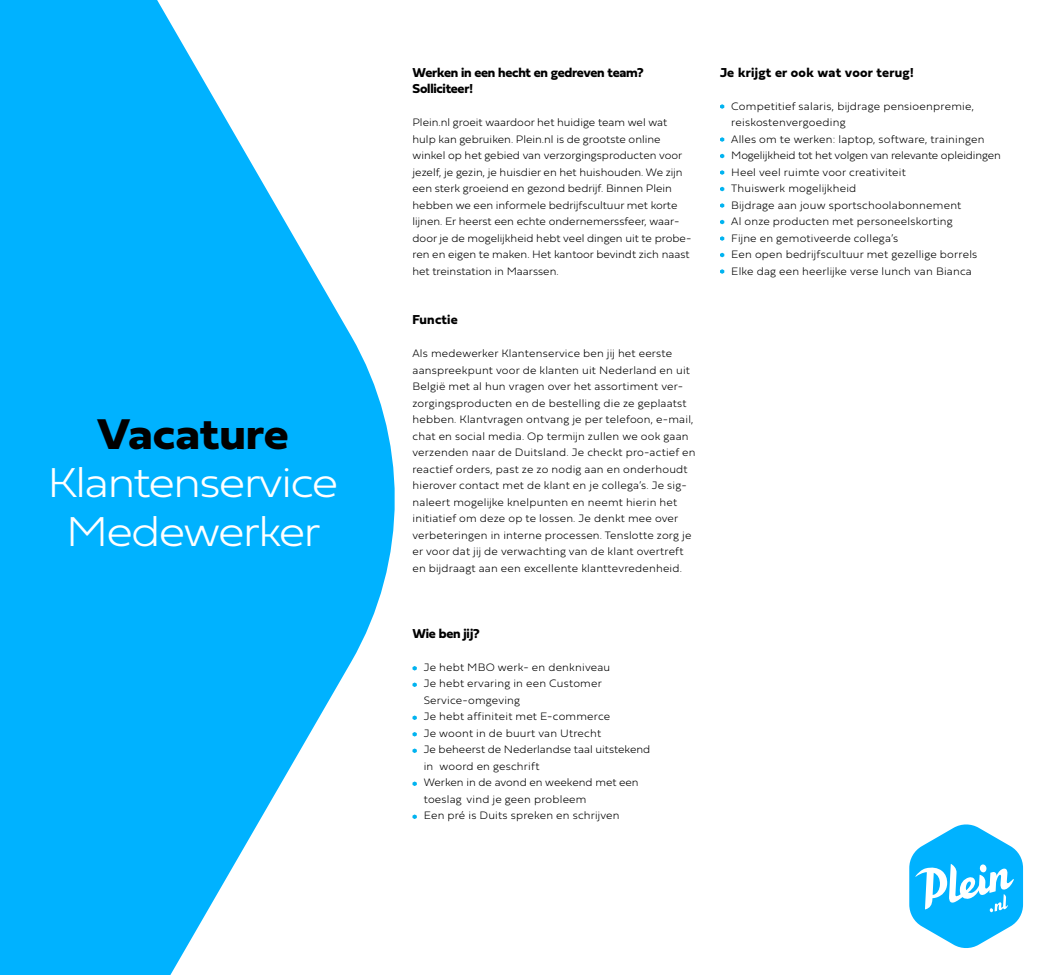
<style>
.page{position:relative;width:1050px;height:975px;background:#fff}
.page>*{position:absolute;margin:0;border:0;box-sizing:border-box;transform-origin:0 0}
.t1{font:700 44.85px "Fieldwork Hum";color:#000;scale:1.07 1}
.t2{font:100 43.58px/48.9px "Fieldwork Hum";letter-spacing:-.04em;color:#fff;text-align:center;scale:1.07 1}
.t3{font:700 13.5px/16.5px "Fieldwork Hum";letter-spacing:-.02em;color:#000}
.t4{font:700 13.5px "Fieldwork Hum";letter-spacing:.02em;color:#000}
.t5{font:100 11.25px/16.5px "Fieldwork Hum";letter-spacing:.02em;color:#000}
.t6{font:100 11.25px/16.5px "Fieldwork Hum";color:#000}
</style>
<div class="page">
<svg style="left:0;top:0;width:395px;height:975px;fill:#00b2ff"></svg>
<svg style="left:413px;top:666px;width:4px;height:5px"></svg>
<svg style="left:413px;top:683px;width:4px;height:4px"></svg>
<svg style="left:413px;top:716px;width:4px;height:4px"></svg>
<svg style="left:413px;top:732px;width:4px;height:5px"></svg>
<svg style="left:413px;top:749px;width:4px;height:4px"></svg>
<svg style="left:413px;top:782px;width:4px;height:4px"></svg>
<svg style="left:413px;top:815px;width:4px;height:4px"></svg>
<svg style="left:720px;top:104px;width:4px;height:5px"></svg>
<svg style="left:720px;top:137px;width:4px;height:5px"></svg>
<svg style="left:720px;top:154px;width:4px;height:4px"></svg>
<svg style="left:720px;top:170px;width:4px;height:5px"></svg>
<svg style="left:720px;top:187px;width:4px;height:4px"></svg>
<svg style="left:720px;top:203px;width:4px;height:5px"></svg>
<svg style="left:720px;top:220px;width:4px;height:4px"></svg>
<svg style="left:720px;top:236px;width:4px;height:5px"></svg>
<svg style="left:720px;top:253px;width:4px;height:4px"></svg>
<svg style="left:720px;top:269px;width:4px;height:5px"></svg>
<svg style="left:909px;top:824px;width:114px;height:124px"></svg>
<h1 class="t1" style="left:97px;top:399px;width:181px">Vacature</h1>
<h2 class="t2" style="left:47px;top:456px;width:274px">Klantenservice<br>Medewerker</h2>
<p class="t3" style="left:412px;top:63px;width:233px">Werken in een hecht en gedreven team?<br>Solliciteer!</p>
<p class="t6" style="left:412px;top:113px;width:280px">Plein.nl groeit waardoor het huidige team wel wat hulp kan gebruiken. Plein.nl is de grootste online winkel op het gebied van verzorgingsproducten voor jezelf, je gezin, je huisdier en het huishouden. We zijn een sterk groeiend en gezond bedrijf. Binnen Plein hebben we een informele bedrijfscultuur met korte lijnen. Er heerst een echte ondernemerssfeer, waar&shy;door je de mogelijkheid hebt veel dingen uit te probe&shy;ren en eigen te maken. Het kantoor bevindt zich naast het treinstation in Maarssen.</p>
<p class="t4" style="left:412px;top:309px;width:47px">Functie</p>
<p class="t5" style="left:412px;top:344px;width:285px">Als medewerker Klantenservice ben jij het eerste aanspreekpunt voor de klanten uit Nederland en uit België met al hun vragen over het assortiment ver&shy;zorgingsproducten en de bestelling die ze geplaatst hebben. Klantvragen ontvang je per telefoon, e-mail, chat en social media. Op termijn zullen we ook gaan verzenden naar de Duitsland. Je checkt pro-actief en reactief orders, past ze zo nodig aan en onderhoudt hierover contact met de klant en je collega’s. Je sig&shy;naleert mogelijke knelpunten en neemt hierin het initiatief om deze op te lossen. Je denkt mee over verbeteringen in interne processen. Tenslotte zorg je er voor dat jij de verwachting van de klant overtreft en bijdraagt aan een excellente klanttevredenheid.</p>
<p class="t3" style="left:412px;top:624px;width:69px">Wie ben jij?</p>
<p class="t5" style="left:424px;top:658px;width:228px">Je hebt MBO werk- en denkniveau<br>Je hebt ervaring in een Customer<br>Service-omgeving<br>Je hebt affiniteit met E-commerce<br>Je woont in de buurt van Utrecht<br>Je beheerst de Nederlandse taal uitstekend in woord en geschrift<br>Werken in de avond en weekend met een toeslag vind je geen probleem<br>Een pré is Duits spreken en schrijven</p>
<p class="t4" style="left:720px;top:61px;width:195px">Je krijgt er ook wat voor terug!</p>
<p class="t5" style="left:731px;top:97px;width:271px">Competitief salaris, bijdrage pensioenpremie, reiskostenvergoeding<br>Alles om te werken: laptop, software, trainingen Mogelijkheid tot het volgen van relevante opleidingen Heel veel ruimte voor creativiteit<br>Thuiswerk mogelijkheid<br>Bijdrage aan jouw sportschoolabonnement<br>Al onze producten met personeelskorting<br>Fijne en gemotiveerde collega’s<br>Een open bedrijfscultuur met gezellige borrels Elke dag een heerlijke verse lunch van Bianca</p>
</div>
